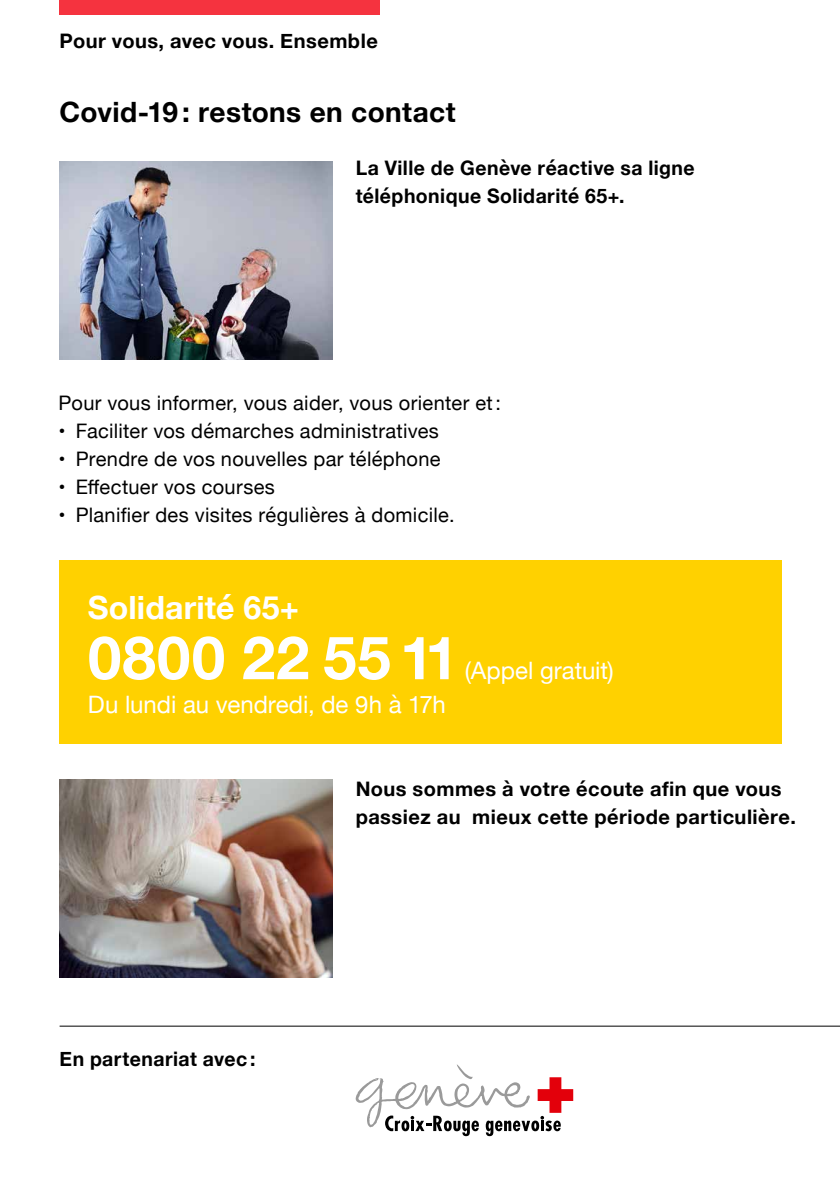
<style>
.page{position:relative;width:840px;height:1191px;background:#fff}
.page>*{position:absolute;margin:0;border:0;box-sizing:border-box;transform-origin:0 0}
.t1{font:700 60px "Helvetica Neue";letter-spacing:.015em;color:#fff}
.t2{font:700 32px "Helvetica Neue";letter-spacing:.005em;color:#fff}
.t3{font:700 28px "Helvetica Neue";letter-spacing:.015em;color:#000}
.t4{font:24px "Helvetica Neue";color:#fff}
.t5{font:20px "Helvetica Neue";letter-spacing:.015em;color:#000}
.t6{font:700 20px/28px "Helvetica Neue";letter-spacing:.025em;color:#000}
</style>
<div class="page">
<div style="left:60px;top:559px;width:721px;height:184px;background:#ffd100"></div>
<div style="left:60px;top:0;width:320px;height:14px;background:#f5333f"></div>
<img style="left:60px;top:161px;width:272px;height:198px">
<img style="left:60px;top:779px;width:272px;height:198px">
<svg style="left:355px;top:1064px;width:218px;height:72px"></svg>
<hr style="left:60px;top:1025px;width:779px;height:1px;background:#000">
<p class="t6" style="left:60px;top:27px;width:319px">Pour vous, avec vous. Ensemble</p>
<h3 class="t3" style="left:60px;top:90px;width:397px">Covid-19 : restons en contact</h3>
<p class="t6" style="left:355px;top:154px;width:340px">La Ville de Genève réactive sa ligne téléphonique Solidarité 65+.</p>
<p class="t5" style="left:59px;top:388px;width:444px">Pour vous informer, vous aider, vous orienter et:</p>
<p class="t5" style="left:59px;top:416px;width:381px">• Faciliter vos démarches administratives</p>
<p class="t5" style="left:59px;top:444px;width:383px">• Prendre de vos nouvelles par téléphone</p>
<p class="t5" style="left:59px;top:472px;width:218px">• Effectuer vos courses</p>
<p class="t5" style="left:59px;top:500px;width:397px">• Planifier des visites régulières à domicile.</p>
<h2 class="t2" style="left:88px;top:582px;width:212px">Solidarité 65+</h2>
<h1 class="t1" style="left:88px;top:611px;width:372px">0800 22 55 11</h1>
<p class="t4" style="left:88px;top:687px;width:359px">Du lundi au vendredi, de 9h à 17h</p>
<p class="t4" style="left:464px;top:653px;width:151px">(Appel gratuit)</p>
<p class="t6" style="left:60px;top:1045px;width:197px">En partenariat avec :</p>
<p class="t6" style="left:355px;top:775px;width:441px">Nous sommes à votre écoute afin que vous passiez au mieux cette période particulière.</p>
</div>
